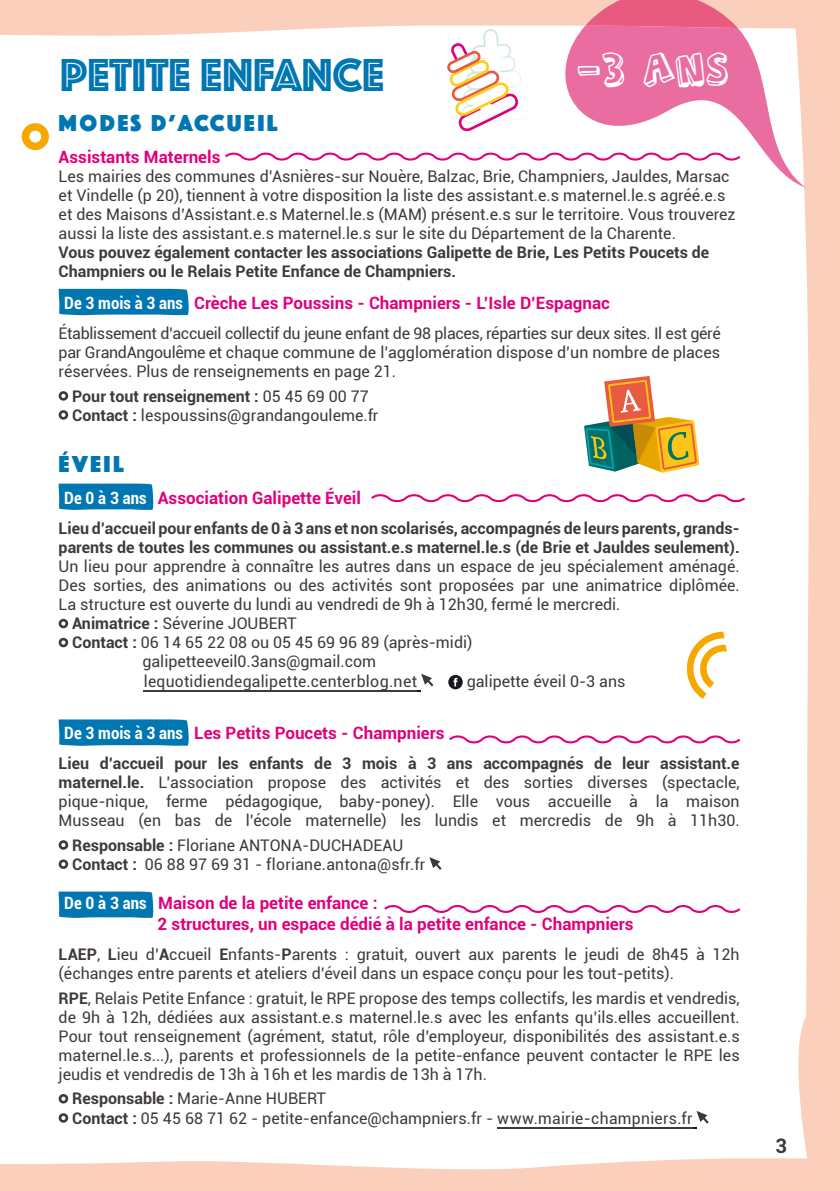
<style>
.page{position:relative;width:840px;height:1191px;background:#fff}
.page>*{position:absolute;margin:0;border:0;box-sizing:border-box;transform-origin:0 0}
.t1{font:48px "Phosphate Inline";color:#0076b2}
.t2{font:45.4px "Action Jackson";color:#fff}
.t3{font:24px "Phosphate Solid";letter-spacing:.1em;color:#0076b2}
.t4{font:700 20px "Roboto";color:#3f3a39}
.t5{font:700 17px/20.4px "Roboto";color:#e2007a}
.t6{font:16px/19px "Roboto";color:#3f3a39}
.t7{font:700 16px/19px "Roboto";color:#3f3a39}
.t8{font:16px "Roboto";letter-spacing:.02em;color:#3f3a39}
.s1{font-stretch:condensed;color:#fff}
.s2{font-weight:700}
</style>
<div class="page">
<div style="left:0;top:0;width:839px;height:1191px;background:#fad0bd"></div>
<div style="left:0;top:25px;width:809px;height:1145px;background:#fff"></div>
<svg style="left:446px;top:29px;width:84px;height:102px"></svg>
<svg style="left:579px;top:365px;width:121px;height:108px"></svg>
<svg style="left:22px;top:123px;width:27px;height:27px"></svg>
<svg style="left:585px;top:0;width:220px;height:188px"></svg>
<svg style="left:546px;top:26px;width:257px;height:161px;fill:#fff"></svg>
<svg style="left:686px;top:631px;width:40px;height:68px"></svg>
<svg style="left:371px;top:494px;width:373px;height:8px"></svg>
<svg style="left:449px;top:735px;width:291px;height:8px"></svg>
<svg style="left:225px;top:153px;width:515px;height:8px"></svg>
<svg style="left:384px;top:905px;width:356px;height:8px"></svg>
<div style="left:59px;top:289px;width:131px;height:26px;background:#0076b2"></div>
<svg style="left:59px;top:483px;width:95px;height:27px"></svg>
<svg style="left:59px;top:719px;width:131px;height:27px"></svg>
<svg style="left:59px;top:891px;width:95px;height:27px"></svg>
<hr style="left:144px;top:690px;width:273px;height:1px;background:#3f3a39">
<hr style="left:497px;top:1127px;width:195px;height:1px;background:#3f3a39">
<svg style="left:59px;top:391px;width:9px;height:10px"></svg>
<svg style="left:59px;top:410px;width:9px;height:10px"></svg>
<svg style="left:59px;top:619px;width:9px;height:9px"></svg>
<svg style="left:59px;top:638px;width:9px;height:9px"></svg>
<svg style="left:417px;top:673px;width:16px;height:18px"></svg>
<svg style="left:448px;top:675px;width:14px;height:14px"></svg>
<svg style="left:59px;top:840px;width:9px;height:9px"></svg>
<svg style="left:59px;top:859px;width:9px;height:10px"></svg>
<svg style="left:429px;top:857px;width:12px;height:13px"></svg>
<svg style="left:59px;top:1094px;width:9px;height:9px"></svg>
<svg style="left:59px;top:1113px;width:9px;height:9px"></svg>
<svg style="left:692px;top:1110px;width:16px;height:18px"></svg>
<div style="left:62px;top:58px;width:321px;height:34px;background:#fff"></div>
<h1 class="t1" style="left:60px;top:41px;width:325px">PETITE ENFANCE</h1>
<h2 class="t2" style="left:575px;top:49px;width:155px">-3 ANS</h2>
<h3 class="t3" style="left:59px;top:106px;width:220px">MODES D’ACCUEIL</h3>
<p class="t5" style="left:59px;top:146px;width:163px">Assistants Maternels</p>
<p class="t6" style="left:59px;top:166px;width:678px">Les mairies des communes d’Asnières-sur Nouère, Balzac, Brie, Champniers, Jauldes, Marsac et Vindelle (p 20), tiennent à votre disposition la liste des assistant.e.s maternel.le.s agréé.e.s et des Maisons d’Assistant.e.s Maternel.le.s (MAM) présent.e.s sur le territoire. Vous trouverez aussi la liste des assistant.e.s maternel.le.s sur le site du Département de la Charente.</p>
<p class="t7" style="left:59px;top:242px;width:651px">Vous pouvez également contacter les associations Galipette de Brie, Les Petits Poucets de<br>Champniers ou le Relais Petite Enfance de Champniers.</p>
<p class="t5" style="left:64px;top:292px;width:547px"><span class="s1">De 3 mois à 3 ans</span> Crèche Les Poussins - Champniers - L’Isle D’Espagnac</p>
<p class="t6" style="left:59px;top:323px;width:663px;text-align:justify">Établissement d’accueil collectif du jeune enfant de 98 places, réparties sur deux sites. Il est géré par GrandAngoulême et chaque commune de l’agglomération dispose d’un nombre de places réservées. Plus de renseignements en page 21.</p>
<p class="t6" style="left:72px;top:386px;width:308px"><span class="s2">Pour tout renseignement :</span> 05 45 69 00 77<br><span class="s2">Contact :</span> lespoussins@grandangouleme.fr</p>
<h3 class="t3" style="left:59px;top:447px;width:67px">ÉVEIL</h3>
<p class="t5" style="left:64px;top:487px;width:298px"><span class="s1">De 0 à 3 ans</span> Association Galipette Éveil</p>
<p class="t7" style="left:59px;top:518px;width:682px">Lieu d’accueil pour enfants de 0 à 3 ans et non scolarisés, accompagnés de leurs parents, grands&shy;parents de toutes les communes ou assistant.e.s maternel.le.s (de Brie et Jauldes seulement).</p>
<p class="t6" style="left:59px;top:556px;width:682px">Un lieu pour apprendre à connaître les autres dans un espace de jeu spécialement aménagé.</p>
<p class="t6" style="left:59px;top:575px;width:682px">Des sorties, des animations ou des activités sont proposées par une animatrice diplômée.</p>
<p class="t6" style="left:59px;top:594px;width:563px">La structure est ouverte du lundi au vendredi de 9h à 12h30, fermé le mercredi.</p>
<p class="t6" style="left:72px;top:613px;width:226px"><span class="s2">Animatrice :</span> Séverine JOUBERT</p>
<p class="t6" style="left:72px;top:632px;width:401px"><span class="s2">Contact :</span> 06 14 65 22 08 ou 05 45 69 96 89 (après-midi)</p>
<p class="t6" style="left:142px;top:651px;width:235px">galipetteeveil0.3ans@gmail.com</p>
<p class="t8" style="left:144px;top:669px;width:275px">lequotidiendegalipette.centerblog.net</p>
<p class="t6" style="left:466px;top:670px;width:160px">galipette éveil 0-3 ans</p>
<p class="t5" style="left:64px;top:721px;width:381px"><span class="s1">De 3 mois à 3 ans</span> Les Petits Poucets - Champniers</p>
<p class="t6" style="left:59px;top:753px;width:682px;text-align:justify"><span class="s2">Lieu d’accueil pour les enfants de 3 mois à 3 ans accompagnés de leur assistant.e maternel.le.</span> L’association propose des activités et des sorties diverses (spectacle, pique-nique, ferme pédagogique, baby-poney). Elle vous accueille à la maison Musseau (en bas de l’école maternelle) les lundis et mercredis de 9h à 11h30.</p>
<p class="t6" style="left:72px;top:835px;width:354px"><span class="s2">Responsable :</span> Floriane ANTONA-DUCHADEAU<br><span class="s2">Contact :</span> 06 88 97 69 31 - floriane.antona@sfr.fr</p>
<p class="t5" style="left:157px;top:892px;width:477px;text-indent:-93px"><span class="s1">De 0 à 3 ans</span> Maison de la petite enfance :<br>2 structures, un espace dédié à la petite enfance - Champniers</p>
<p class="t6" style="left:59px;top:944px;width:682px"><span class="s2">LAEP</span>, <span class="s2">L</span>ieu d’<span class="s2">A</span>ccueil <span class="s2">E</span>nfants-<span class="s2">P</span>arents : gratuit, ouvert aux parents le jeudi de 8h45 à 12h (échanges entre parents et ateliers d’éveil dans un espace conçu pour les tout-petits).</p>
<p class="t6" style="left:59px;top:988px;width:682px;text-align:justify"><span class="s2">RPE</span>, Relais Petite Enfance : gratuit, le RPE propose des temps collectifs, les mardis et vendredis, de 9h à 12h, dédiées aux assistant.e.s maternel.le.s avec les enfants qu’ils.elles accueillent.<br>Pour tout renseignement (agrément, statut, rôle d’employeur, disponibilités des assistant.e.s maternel.le.s...), parents et professionnels de la petite-enfance peuvent contacter le RPE les jeudis et vendredis de 13h à 16h et les mardis de 13h à 17h.</p>
<p class="t6" style="left:72px;top:1088px;width:621px"><span class="s2">Responsable :</span> Marie-Anne HUBERT<br><span class="s2">Contact :</span> 05 45 68 71 62 - petite-enfance@champniers.fr - www.mairie-champniers.fr</p>
<p class="t4" style="left:775px;top:1132px;width:13px">3</p>
</div>
